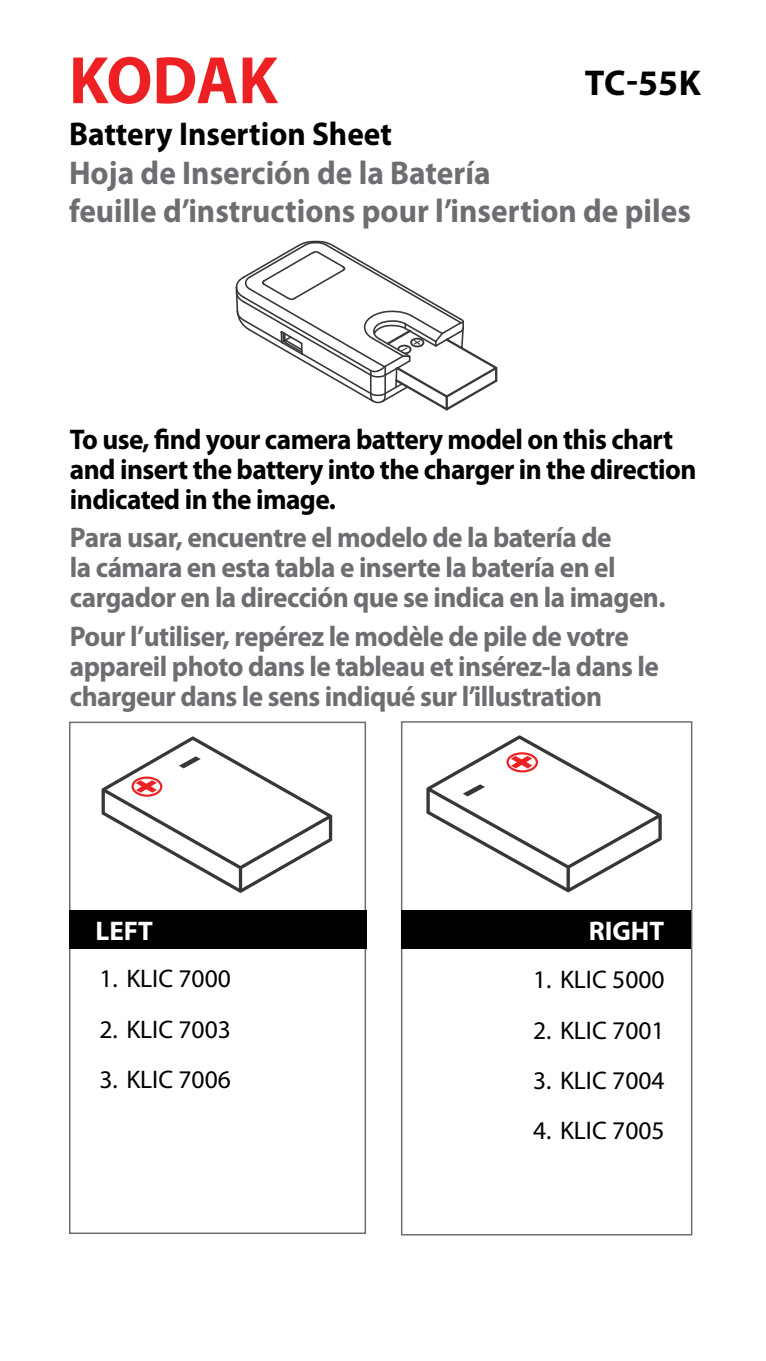
<style>
.page{position:relative;width:766px;height:1361px;background:#fff}
.page>*{position:absolute;margin:0;border:0;box-sizing:border-box;transform-origin:0 0}
.t1{font:700 67.5px "Myriad Pro";letter-spacing:-.01em;color:#ed2124;scale:.95 1}
.t2{font:700 36px "Myriad Pro";color:#000}
.t3{font:700 33px/38.4px "Myriad Pro";color:#6d6e71;scale:.95 1}
.t4{font:700 33px "Myriad Pro";color:#000;scale:.95 1}
.t5{font:700 28.5px/30px "Myriad Pro";letter-spacing:-.02em;color:#6d6e71;scale:.96 1}
.t6{font:700 28.5px/30px "Myriad Pro";letter-spacing:-.02em;color:#000;scale:.96 1}
.t7{font:700 27px "Myriad Pro";color:#fff}
.t8{font:25.5px "Myriad Pro";color:#000}
</style>
<div class="page">
<div style="left:401px;top:721px;width:291px;height:514px;border:2px solid #6d6e71"></div>
<div style="left:69px;top:721px;width:297px;height:513px;border:2px solid #6d6e71"></div>
<svg style="left:235px;top:240px;width:263px;height:171px"></svg>
<div style="left:70px;top:910px;width:297px;height:39px;background:#000"></div>
<div style="left:401px;top:910px;width:289px;height:39px;background:#000"></div>
<svg style="left:426px;top:735px;width:235px;height:157px"></svg>
<svg style="left:101px;top:736px;width:231px;height:157px"></svg>
<h1 class="t1" style="left:69px;top:36px;width:221px">KODAK</h1>
<p class="t2" style="left:584px;top:59px;width:117px">TC-55K</p>
<p class="t4" style="left:69px;top:113px;width:341px">Battery Insertion Sheet</p>
<p class="t3" style="left:69px;top:152px;width:656px">Hoja de Inserción de la Batería<br>feuille d’instructions pour l’insertion de piles</p>
<p class="t6" style="left:70px;top:423px;width:654px">To use, find your camera battery model on this chart and insert the battery into the charger in the direction indicated in the image.</p>
<p class="t5" style="left:70px;top:522px;width:621px">Para usar, encuentre el modelo de la batería de<br>la cámara en esta tabla e inserte la batería en el cargador en la dirección que se indica en la imagen.</p>
<p class="t5" style="left:70px;top:620px;width:615px">Pour l’utiliser, repérez le modèle de pile de votre appareil photo dans le tableau et insérez-la dans le chargeur dans le sens indiqué sur l’illustration</p>
<p class="t7" style="left:95px;top:913px;width:59px">LEFT</p>
<p class="t7" style="left:588px;top:913px;width:77px">RIGHT</p>
<p class="t8" style="left:99px;top:963px;width:133px">1. KLIC 7000</p>
<p class="t8" style="left:99px;top:1013px;width:133px">2. KLIC 7003</p>
<p class="t8" style="left:99px;top:1063px;width:133px">3. KLIC 7006</p>
<p class="t8" style="left:533px;top:964px;width:133px">1. KLIC 5000</p>
<p class="t8" style="left:533px;top:1014px;width:133px">2. KLIC 7001</p>
<p class="t8" style="left:533px;top:1064px;width:133px">3. KLIC 7004</p>
<p class="t8" style="left:533px;top:1114px;width:133px">4. KLIC 7005</p>
</div>
